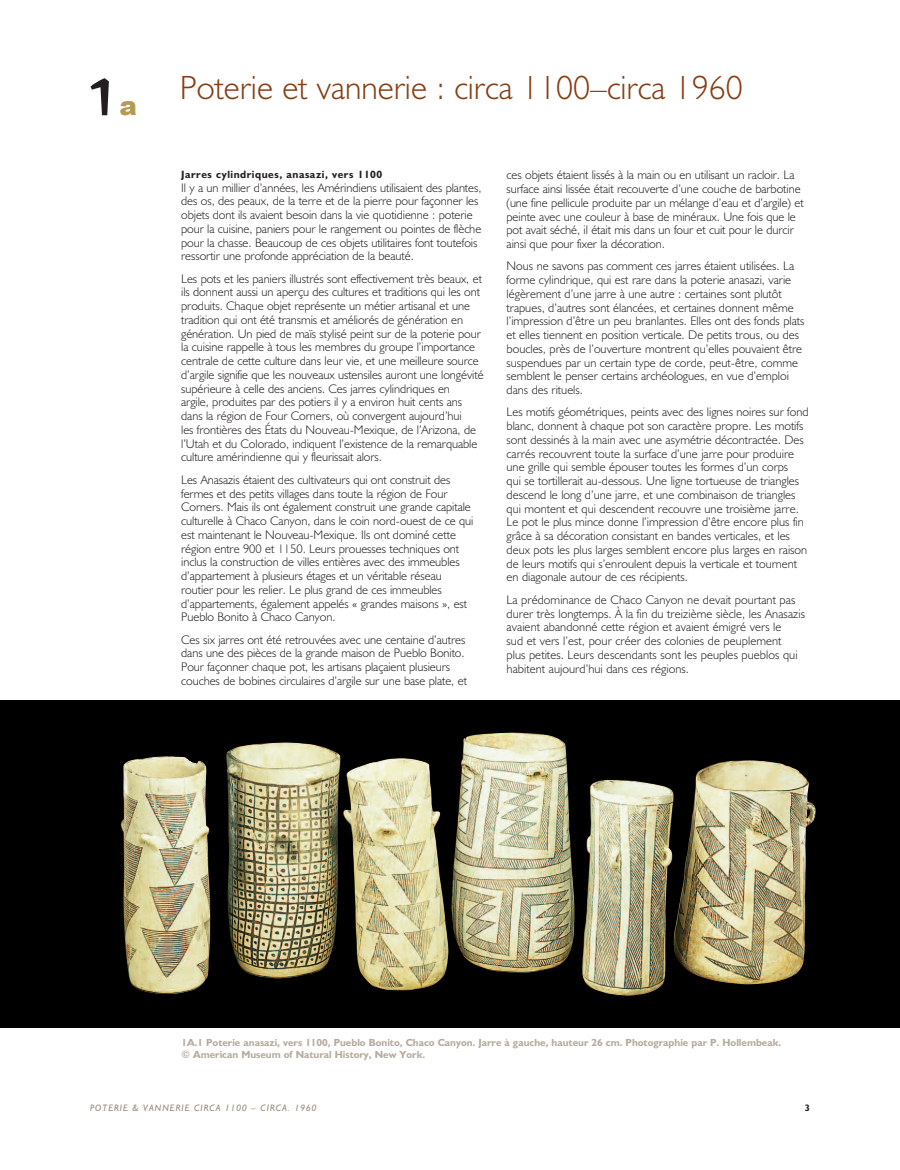
<style>
.page{position:relative;width:900px;height:1170px;background:#fff}
.page>*{position:absolute;margin:0;border:0;box-sizing:border-box;transform-origin:0 0}
.t1{font:77.5px "Green Plain";color:#231f20}
.t2{font:300 33.75px "Humanist 521 BT";color:#873e13}
.t3{font:900 26.25px "Arial";color:#b79a52}
.TG_text{font:300 12.5px/13.8px "Humanist 521 BT";letter-spacing:-.005em;color:#231f20}
.TG_subhead__all_caps{font:700 10.62px "Humanist 521 BT";letter-spacing:.05em;color:#231f20}
.TG_caption_gray{font:700 10.25px/12.5px "Humanist 521 BT";color:#b6aa9e}
.t4{font:italic 9.38px "Humanist 521 BT";letter-spacing:.1em;color:#998b7d}
.t5{font:700 9.38px "Humanist 521 BT";color:#231f20}
</style>
<div class="page">
<svg style="left:0;top:700px;width:900px;height:327px;background:#2e2c23"></svg>
<img style="left:119px;top:733px;width:456px;height:261px">
<p class="t1" style="left:91px;top:45px;width:28px">1</p>
<p class="t3" style="left:119px;top:87px;width:19px">a</p>
<h1 class="t2" style="left:180px;top:67px;width:564px">Poterie et vannerie : circa 1100–circa 1960</h1>
<p class="TG_subhead__all_caps" style="left:181px;top:168px;width:203px">Jarres cylindriques, anasazi, vers 1100</p>
<p class="TG_text" style="left:181px;top:180px;width:302px">Il y a un millier d’années, les Amérindiens utilisaient des plantes, des os, des peaux, de la terre et de la pierre pour façonner les objets dont ils avaient besoin dans la vie quotidienne : poterie pour la cuisine, paniers pour le rangement ou pointes de flèche pour la chasse. Beaucoup de ces objets utilitaires font toutefois ressortir une profonde appréciation de la beauté.</p>
<p class="TG_text" style="left:181px;top:271px;width:304px">Les pots et les paniers illustrés sont effectivement très beaux, et ils donnent aussi un aperçu des cultures et traditions qui les ont produits. Chaque objet représente un métier artisanal et une tradition qui ont été transmis et améliorés de génération en génération. Un pied de maïs stylisé peint sur de la poterie pour la cuisine rappelle à tous les membres du groupe l’importance centrale de cette culture dans leur vie, et une meilleure source d’argile signifie que les nouveaux ustensiles auront une longévité supérieure à celle des anciens. Ces jarres cylindriques en<br>argile, produites par des potiers il y a environ huit cents ans dans la région de Four Corners, où convergent aujourd’hui<br>les frontières des États du Nouveau-Mexique, de l’Arizona, de l’Utah et du Colorado, indiquent l’existence de la remarquable culture amérindienne qui y fleurissait alors.</p>
<p class="TG_text" style="left:181px;top:472px;width:294px">Les Anasazis étaient des cultivateurs qui ont construit des fermes et des petits villages dans toute la région de Four Corners. Mais ils ont également construit une grande capitale culturelle à Chaco Canyon, dans le coin nord-ouest de ce qui est maintenant le Nouveau-Mexique. Ils ont dominé cette région entre 900 et 1150. Leurs prouesses techniques ont inclus la construction de villes entières avec des immeubles d’appartement à plusieurs étages et un véritable réseau routier pour les relier. Le plus grand de ces immeubles d’appartements, également appelés « grandes maisons », est Pueblo Bonito à Chaco Canyon.</p>
<p class="TG_text" style="left:181px;top:632px;width:287px">Ces six jarres ont été retrouvées avec une centaine d’autres dans une des pièces de la grande maison de Pueblo Bonito.<br>Pour façonner chaque pot, les artisans plaçaient plusieurs couches de bobines circulaires d’argile sur une base plate, et</p>
<p class="TG_text" style="left:507px;top:168px;width:299px">ces objets étaient lissés à la main ou en utilisant un racloir. La surface ainsi lissée était recouverte d’une couche de barbotine (une fine pellicule produite par un mélange d’eau et d’argile) et peinte avec une couleur à base de minéraux. Une fois que le pot avait séché, il était mis dans un four et cuit pour le durcir ainsi que pour fixer la décoration.</p>
<p class="TG_text" style="left:507px;top:259px;width:299px">Nous ne savons pas comment ces jarres étaient utilisées. La forme cylindrique, qui est rare dans la poterie anasazi, varie légèrement d’une jarre à une autre : certaines sont plutôt trapues, d’autres sont élancées, et certaines donnent même l’impression d’être un peu branlantes. Elles ont des fonds plats et elles tiennent en position verticale. De petits trous, ou des boucles, près de l’ouverture montrent qu’elles pouvaient être suspendues par un certain type de corde, peut-être, comme semblent le penser certains archéologues, en vue d’emploi dans des rituels.</p>
<p class="TG_text" style="left:507px;top:405px;width:304px">Les motifs géométriques, peints avec des lignes noires sur fond blanc, donnent à chaque pot son caractère propre. Les motifs sont dessinés à la main avec une asymétrie décontractée. Des carrés recouvrent toute la surface d’une jarre pour produire une grille qui semble épouser toutes les formes d’un corps<br>qui se tortillerait au-dessous. Une ligne tortueuse de triangles descend le long d’une jarre, et une combinaison de triangles qui montent et qui descendent recouvre une troisième jarre.<br>Le pot le plus mince donne l’impression d’être encore plus fin grâce à sa décoration consistant en bandes verticales, et les deux pots les plus larges semblent encore plus larges en raison de leurs motifs qui s’enroulent depuis la verticale et tournent en diagonale autour de ces récipients.</p>
<p class="TG_text" style="left:507px;top:592px;width:300px">La prédominance de Chaco Canyon ne devait pourtant pas durer très longtemps. À la fin du treizième siècle, les Anasazis avaient abandonné cette région et avaient émigré vers le<br>sud et vers l’est, pour créer des colonies de peuplement<br>plus petites. Leurs descendants sont les peuples pueblos qui habitent aujourd’hui dans ces régions.</p>
<p class="TG_caption_gray" style="left:182px;top:1036px;width:601px">1A.1 Poterie anasazi, vers 1100, Pueblo Bonito, Chaco Canyon. Jarre à gauche, hauteur 26 cm. Photographie par P. Hollembeak. © American Museum of Natural History, New York.</p>
<p class="t4" style="left:90px;top:1102px;width:228px">POTERIE &amp; VANNERIE CIRCA 1100 – CIRCA. 1960</p>
<p class="t5" style="left:805px;top:1102px;width:7px">3</p>
</div>
